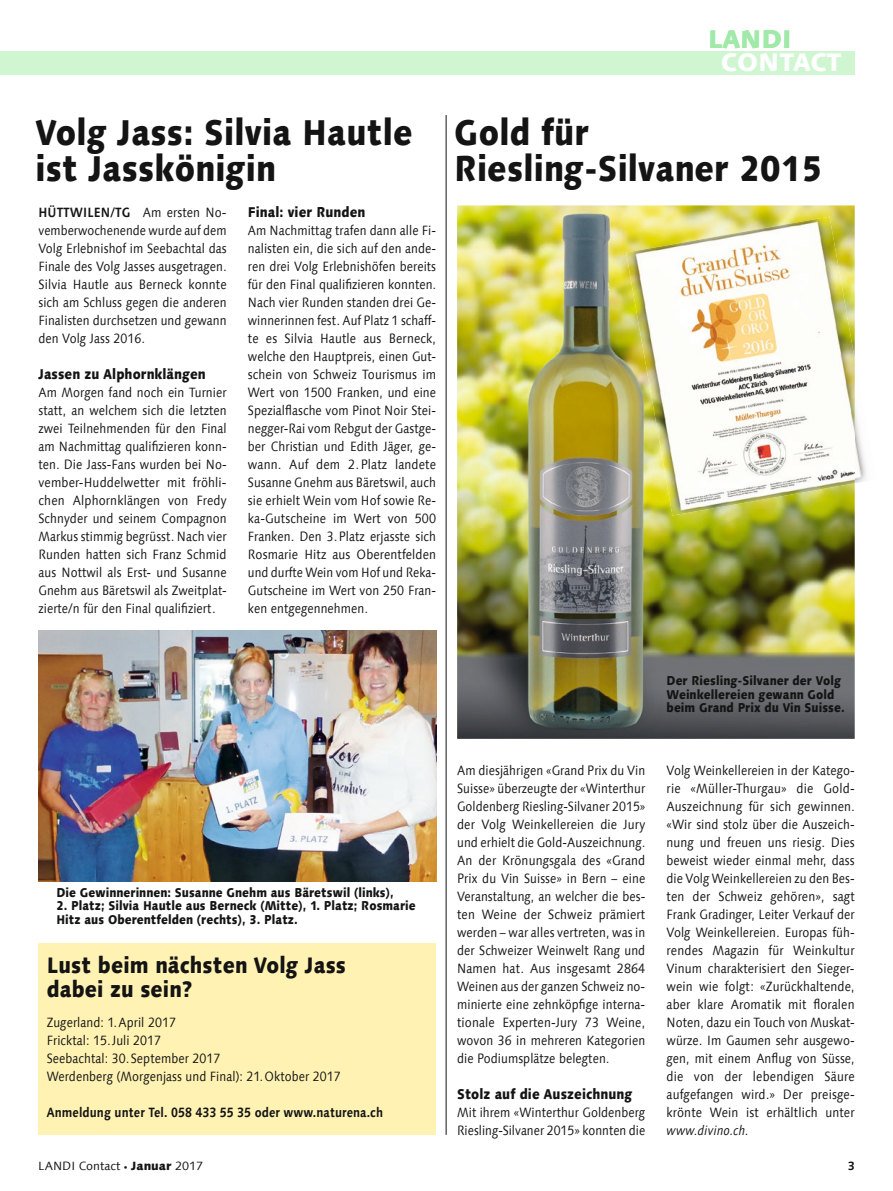
<style>
.page{position:relative;width:893px;height:1191px;background:#fff}
.page>*{position:absolute;margin:0;border:0;box-sizing:border-box;transform-origin:0 0}
.t1{font:800 36px/36px "Linotype Syntax Com";letter-spacing:.005em;color:#131413;scale:.88 1}
.t2{font:800 25.5px "Linotype Syntax Com";letter-spacing:-.01em;color:#fff}
.t3{font:800 25.5px "Linotype Syntax Com";color:#a1e9a9}
.t4{font:800 22.5px/24px "Linotype Syntax Com";letter-spacing:.005em;color:#131413;scale:.88 1}
.t5{font:800 14.25px "Linotype Syntax Com";letter-spacing:.005em;color:#131413;scale:.88 1}
.t6{font:13.5px/18px "Linotype Syntax Com";letter-spacing:.005em;color:#131413;text-align:justify;scale:.88 1}
.t7{font:13.5px/18px "Linotype Syntax Com";letter-spacing:.005em;color:#131413;text-align:justify;scale:.89 1}
.t8{font:700 13.5px "Linotype Syntax Com";letter-spacing:.005em;color:#131413;scale:.88 1}
.t9{font:italic 13.5px "Linotype Syntax Com";letter-spacing:.005em;color:#131413;scale:.88 1}
.t10{font:800 12.75px/13.5px "Linotype Syntax Com";letter-spacing:.005em;color:#131413;scale:.88 1}
.t11{font:12px "Linotype Syntax Com";color:#131413}
.t12{font:700 12px "Linotype Syntax Com";color:#131413}
.s1{font-weight:700}
.s2{font-size:7.5px}
.s3{font-weight:800}
</style>
<div class="page">
<div style="left:0;top:51px;width:855px;height:23px;background:#cff6d1"></div>
<img style="left:38px;top:630px;width:398px;height:251px">
<hr style="left:446px;top:115px;width:1px;height:1019px;background:#131413">
<img style="left:457px;top:205px;width:398px;height:534px">
<img style="left:855px;top:410px;width:11px;height:73px">
<img style="left:626px;top:217px;width:229px;height:298px">
<div style="left:38px;top:943px;width:398px;height:191px;background:#fff2b3"></div>
<h1 class="t1" style="left:35px;top:113px;width:430px">Volg Jass: Silvia Hautle ist Jasskönigin</h1>
<p class="t7" style="left:38px;top:203px;width:213px"><span class="s1">HÜTTWILEN/TG</span> Am ersten No&shy;vemberwochenende wurde auf dem Volg Erlebnishof im Seebachtal das Finale des Volg Jasses ausgetragen.<br>Silvia Hautle aus Berneck konnte sich am Schluss gegen die anderen Finalisten durchsetzen und gewann den Volg Jass 2016.</p>
<p class="t5" style="left:38px;top:364px;width:191px">Jassen zu Alphornklängen</p>
<p class="t6" style="left:38px;top:383px;width:215px">Am Morgen fand noch ein Turnier statt, an welchem sich die letzten zwei Teilnehmenden für den Final am Nachmittag qualifizieren konn&shy;ten. Die Jass-Fans wurden bei No&shy;vember-Huddelwetter mit fröhli&shy;chen Alphornklängen von Fredy Schnyder und seinem Compagnon Markus stimmig begrüsst. Nach vier Runden hatten sich Franz Schmid aus Nottwil als Erst- und Susanne Gnehm aus Bäretswil als Zweitplat&shy;zierte/n für den Final qualifiziert.</p>
<p class="t5" style="left:248px;top:202px;width:135px">Final: vier Runden</p>
<p class="t6" style="left:248px;top:221px;width:215px">Am Nachmittag trafen dann alle Fi&shy;nalisten ein, die sich auf den ande&shy;ren drei Volg Erlebnishöfen bereits für den Final qualifizieren konnten.<br>Nach vier Runden standen drei Ge&shy;winnerinnen fest. Auf Platz 1 schaff&shy;te es Silvia Hautle aus Berneck, welche den Hauptpreis, einen Gut&shy;schein von Schweiz Tourismus im Wert von 1500 Franken, und eine Spezialflasche vom Pinot Noir Stei&shy;negger-Rai vom Rebgut der Gastge&shy;ber Christian und Edith Jäger, ge&shy;wann. Auf dem 2. Platz landete Susanne Gnehm aus Bäretswil, auch sie erhielt Wein vom Hof sowie Re&shy;ka-Gutscheine im Wert von 500<br>Franken. Den 3. Platz erjasste sich Rosmarie Hitz aus Oberentfelden und durfte Wein vom Hof und Reka-Gutscheine im Wert von 250 Fran&shy;ken entgegennehmen.</p>
<h2 class="t3" style="left:708px;top:23px;width:85px">LANDI</h2>
<h2 class="t2" style="left:721px;top:45px;width:123px">CONTACT</h2>
<h1 class="t1" style="left:454px;top:113px;width:420px">Gold für<br>Riesling-Silvaner 2015</h1>
<p class="t10" style="left:56px;top:885px;width:385px">Die Gewinnerinnen: Susanne Gnehm aus Bäretswil (links),</p>
<p class="t10" style="left:56px;top:898px;width:410px">2. Platz; Silvia Hautle aus Berneck (Mitte), 1. Platz; Rosmarie<br>Hitz aus Oberentfelden (rechts), 3. Platz.</p>
<h3 class="t4" style="left:47px;top:952px;width:342px">Lust beim nächsten Volg Jass dabei zu sein?</h3>
<p class="t6" style="left:47px;top:1013px;width:336px;text-align:left">Zugerland: 1. April 2017<br>Fricktal: 15. Juli 2017<br>Seebachtal: 30. September 2017<br>Werdenberg (Morgenjass und Final): 21. Oktober 2017</p>
<p class="t8" style="left:47px;top:1103px;width:384px">Anmeldung unter Tel. 058 433 55 35 oder www.naturena.ch</p>
<p class="t6" style="left:457px;top:761px;width:215px">Am diesjährigen «Grand Prix du Vin Suisse» überzeugte der «Winterthur Goldenberg Riesling-Silvaner 2015» der Volg Weinkellereien die Jury und erhielt die Gold-Auszeichnung.<br>An der Krönungsgala des «Grand Prix du Vin Suisse» in Bern – eine Veranstaltung, an welcher die bes&shy;ten Weine der Schweiz prämiert werden – war alles vertreten, was in der Schweizer Weinwelt Rang und Namen hat. Aus insgesamt 2864<br>Weinen aus der ganzen Schweiz no&shy;minierte eine zehnköpfige interna&shy;tionale Experten-Jury 73 Weine, wovon 36 in mehreren Kategorien die Podiumsplätze belegten.</p>
<p class="t5" style="left:457px;top:1084px;width:201px">Stolz auf die Auszeichnung</p>
<p class="t6" style="left:457px;top:1103px;width:215px">Mit ihrem «Winterthur Goldenberg<br>Riesling-Silvaner 2015» konnten die</p>
<p class="t10" style="left:666px;top:674px;width:204px">Der Riesling-Silvaner der Volg<br>Weinkellereien gewann Gold beim Grand Prix du Vin Suisse.</p>
<p class="t6" style="left:666px;top:761px;width:215px">Volg Weinkellereien in der Katego&shy;rie «Müller-Thurgau» die Gold-Auszeichnung für sich gewinnen. «Wir sind stolz über die Auszeich&shy;nung und freuen uns riesig. Dies beweist wieder einmal mehr, dass die Volg Weinkellereien zu den Bes&shy;ten der Schweiz gehören», sagt Frank Gradinger, Leiter Verkauf der Volg Weinkellereien. Europas füh&shy;rendes Magazin für Weinkultur Vinum charakterisiert den Sieger&shy;wein wie folgt: «Zurückhaltende, aber klare Aromatik mit floralen Noten, dazu ein Touch von Muskat&shy;würze. Im Gaumen sehr ausgewo&shy;gen, mit einem Anflug von Süsse, die von der lebendigen Säure aufgefangen wird.» Der preisge&shy;krönte Wein ist erhältlich unter</p>
<p class="t9" style="left:666px;top:1122px;width:95px">www.divino.ch.</p>
<p class="t11" style="left:38px;top:1158px;width:166px">LANDI Contact <span class="s2">•</span> <span class="s3">Januar</span> 2017</p>
<p class="t12" style="left:848px;top:1158px;width:8px">3</p>
</div>
